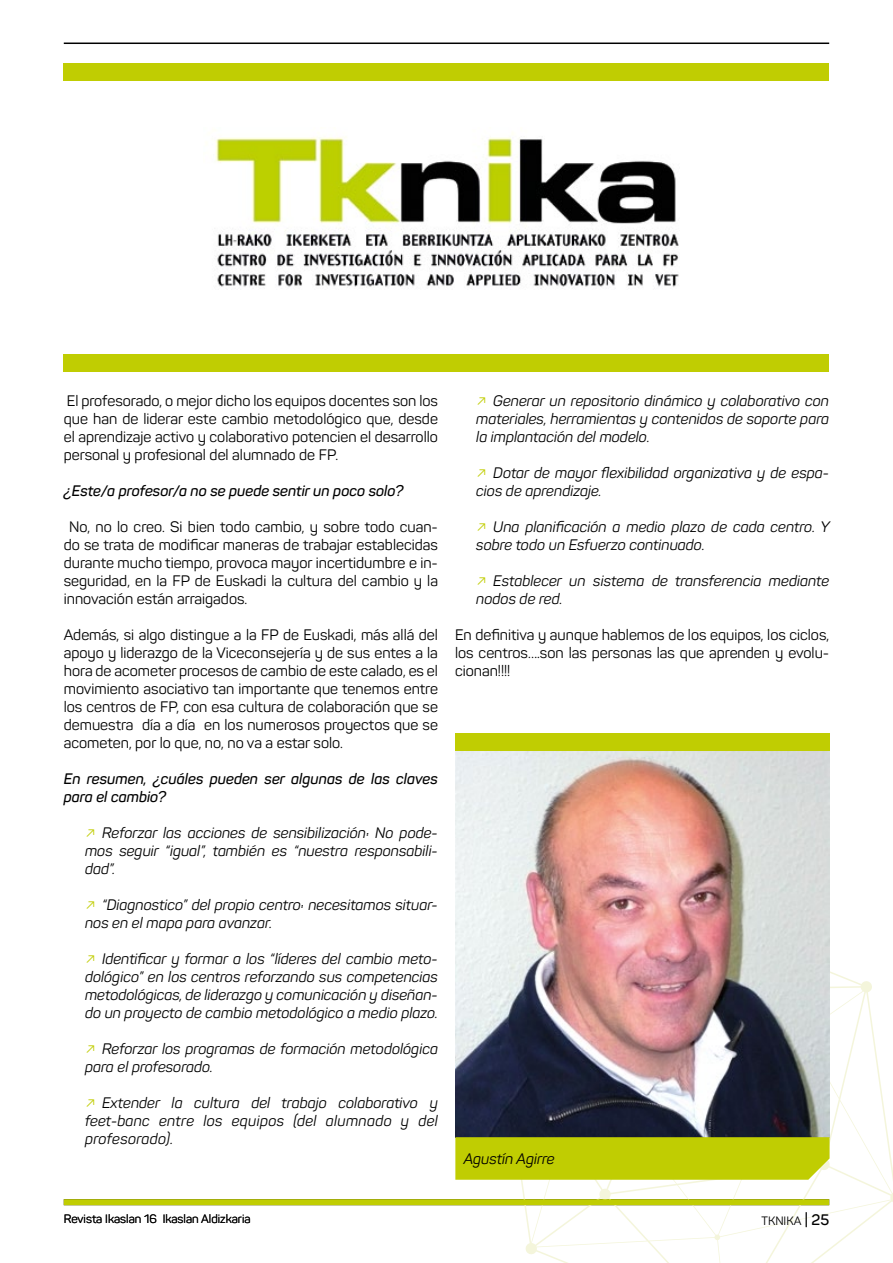
<style>
.page{position:relative;width:893px;height:1263px;background:#fff}
.page>*{position:absolute;margin:0;border:0;box-sizing:border-box;transform-origin:0 0}
.t1{font:italic 15px/18px "Panton";color:#000}
.t2{font:15px/18px "Panton";color:#000;text-align:justify}
.t3{font:italic 600 15px/18px "Panton";color:#000}
.t4{font:12px "Panton";color:#000}
.s1{font-style:normal;color:#c0cd02}
.s2{font-weight:600;font-size:15px}
</style>
<div class="page">
<hr style="left:64px;top:43px;width:765px;height:1px;background:#000">
<img style="left:215px;top:133px;width:464px;height:154px">
<svg style="left:495px;top:901px;width:398px;height:362px"></svg>
<div style="left:64px;top:1199px;width:765px;height:6px;background:#c0cd02"></div>
<img style="left:455px;top:750px;width:374px;height:387px">
<div style="left:455px;top:733px;width:375px;height:17px;background:#c0cd02"></div>
<div style="left:64px;top:64px;width:765px;height:17px;background:#c0cd02"></div>
<div style="left:64px;top:354px;width:765px;height:17px;background:#c0cd02"></div>
<div style="left:455px;top:1137px;width:375px;height:43px;background:#c0cd02"></div>
<p class="t2" style="left:64px;top:391px;width:376px">El profesorado, o mejor dicho los equipos docentes son los que han de liderar este cambio metodológico que, desde el aprendizaje activo y colaborativo potencien el desarrollo personal y profesional del alumnado de FP.</p>
<p class="t3" style="left:64px;top:481px;width:341px">¿Este/a profesor/a no se puede sentir un poco solo?</p>
<p class="t2" style="left:64px;top:517px;width:376px;text-indent:5px">No, no lo creo. Si bien todo cambio, y sobre todo cuan&shy;do se trata de modificar maneras de trabajar establecidas durante mucho tiempo, provoca mayor incertidumbre e in&shy;seguridad, en la FP de Euskadi la cultura del cambio y la innovación están arraigados.</p>
<p class="t2" style="left:64px;top:625px;width:376px">Además, si algo distingue a la FP de Euskadi, más allá del apoyo y liderazgo de la Viceconsejería y de sus entes a la hora de acometer procesos de cambio de este calado, es el movimiento asociativo tan importante que tenemos entre los centros de FP, con esa cultura de colaboración que se demuestra día a día en los numerosos proyectos que se acometen, por lo que, no, no va a estar solo.</p>
<p class="t3" style="left:64px;top:769px;width:376px">En resumen, ¿cuáles pueden ser algunas de las claves para el cambio?</p>
<p class="t1" style="left:85px;top:823px;width:354px;text-align:justify"><span class="s1">↖</span> Reforzar las acciones de sensibilización: No pode&shy;mos seguir “igual”, también es “nuestra responsabili&shy;dad”.</p>
<p class="t1" style="left:85px;top:895px;width:354px"><span class="s1">↖</span> “Diagnostico” del propio centro: necesitamos situar&shy;nos en el mapa para avanzar.</p>
<p class="t1" style="left:85px;top:949px;width:354px;text-align:justify"><span class="s1">↖</span> Identificar y formar a los “líderes del cambio meto&shy;dológico” en los centros reforzando sus competencias metodológicas, de liderazgo y comunicación y diseñan&shy;do un proyecto de cambio metodológico a medio plazo.</p>
<p class="t1" style="left:85px;top:1039px;width:354px"><span class="s1">↖</span> Reforzar los programas de formación metodológica para el profesorado.</p>
<p class="t1" style="left:85px;top:1093px;width:354px;text-align:justify"><span class="s1">↖</span> Extender la cultura del trabajo colaborativo y feet-banc entre los equipos (del alumnado y del profesorado).</p>
<p class="t1" style="left:476px;top:391px;width:354px;text-align:justify"><span class="s1">↖</span> Generar un repositorio dinámico y colaborativo con materiales, herramientas y contenidos de soporte para la implantación del modelo.</p>
<p class="t1" style="left:476px;top:463px;width:354px"><span class="s1">↖</span> Dotar de mayor flexibilidad organizativa y de espa&shy;cios de aprendizaje.</p>
<p class="t1" style="left:476px;top:517px;width:355px"><span class="s1">↖</span> Una planificación a medio plazo de cada centro. Y sobre todo un Esfuerzo continuado.</p>
<p class="t1" style="left:476px;top:571px;width:354px"><span class="s1">↖</span> Establecer un sistema de transferencia mediante nodos de red.</p>
<p class="t2" style="left:455px;top:625px;width:376px">En definitiva y aunque hablemos de los equipos, los ciclos, los centros….son las personas las que aprenden y evolu&shy;cionan!!!!</p>
<p class="t1" style="left:464px;top:1149px;width:92px">Agustín Agirre</p>
<p class="t4" style="left:64px;top:1211px;width:188px">Revista Ikaslan 16 Ikaslan Aldizkaria</p>
<p class="t4" style="left:761px;top:1213px;width:69px">TKNIKA <span class="s2">| 25</span></p>
</div>
